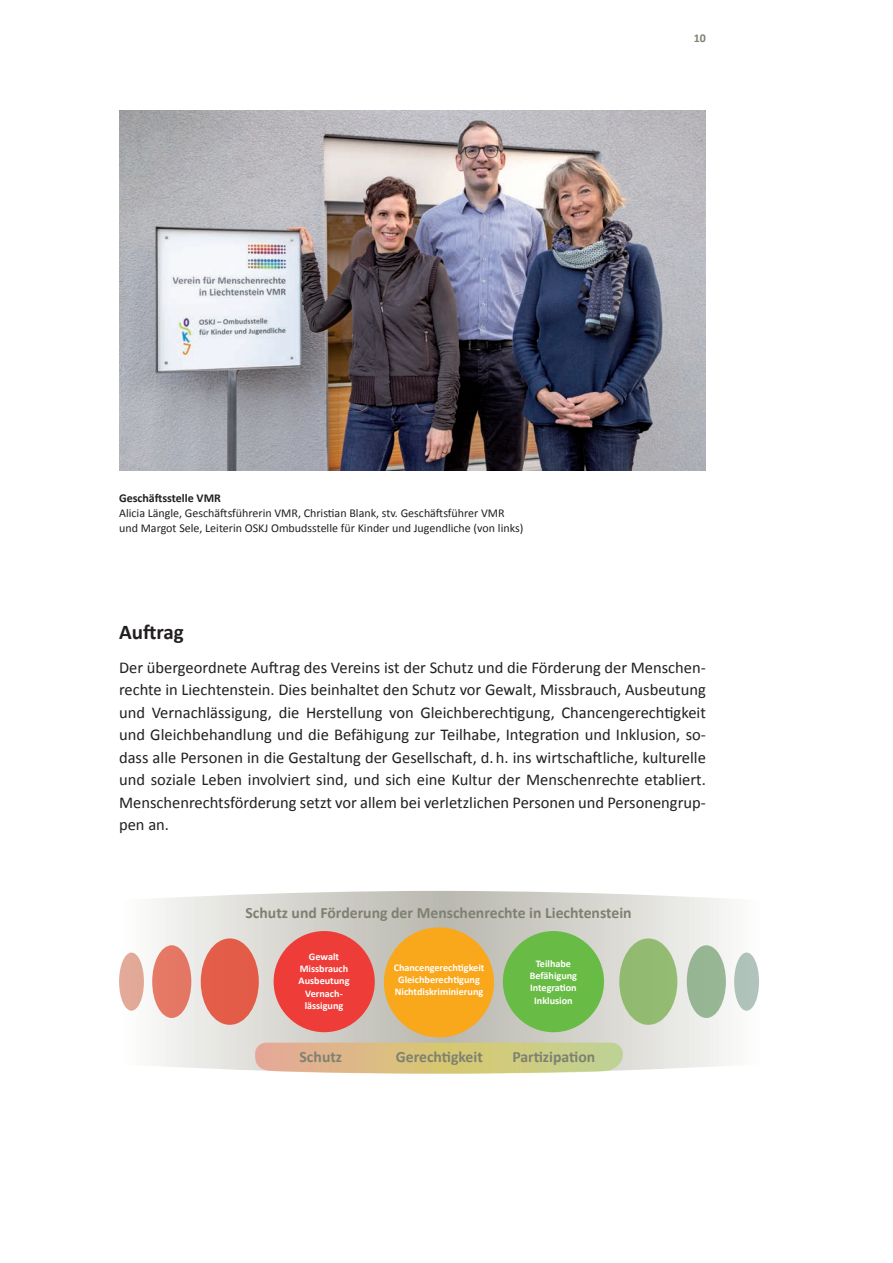
<style>
.page{position:relative;width:893px;height:1263px;background:#fff}
.page>*{position:absolute;margin:0;border:0;box-sizing:border-box;transform-origin:0 0}
.t1{font:700 21px "Calibri";color:#231f20}
.t2{font:16.5px/22.5px "Calibri";color:#231f20;text-align:justify}
.t3{font:700 15.75px "Calibri";color:#7e8171}
.t4{font:12px/15px "Calibri";color:#231f20}
.t5{font:700 12px "Calibri";color:#231f20}
.t6{font:700 12px "Calibri";color:#7e8171}
.t7{font:700 10.2px/12.1px "Calibri";color:#fff;text-align:center}
</style>
<div class="page">
<img style="left:119px;top:110px;width:587px;height:360px">
<svg style="left:119px;top:891px;width:640px;height:180px"></svg>
<div style="left:503px;top:931px;width:101px;height:101px;background:#68bc45;border-radius:50%"></div>
<div style="left:384px;top:927px;width:110px;height:110px;background:#f9a71b;border-radius:50%"></div>
<div style="left:274px;top:931px;width:101px;height:101px;background:#ee3d39;border-radius:50%"></div>
<div style="left:201px;top:938px;width:58px;height:87px;background:#e45c48;border-radius:50%"></div>
<div style="left:152px;top:945px;width:39px;height:73px;background:#e57765;border-radius:50%"></div>
<div style="left:119px;top:952px;width:25px;height:59px;background:#e2a998;border-radius:50%"></div>
<div style="left:619px;top:938px;width:58px;height:87px;background:#92ba71;border-radius:50%"></div>
<div style="left:687px;top:945px;width:39px;height:73px;background:#97b693;border-radius:50%"></div>
<div style="left:734px;top:952px;width:25px;height:59px;background:#afc3bb;border-radius:50%"></div>
<svg style="left:255px;top:1043px;width:368px;height:30px"></svg>
<p class="t6" style="left:694px;top:30px;width:14px">10</p>
<p class="t5" style="left:119px;top:490px;width:103px">Geschäftsstelle VMR</p>
<p class="t4" style="left:119px;top:505px;width:406px">Alicia Längle, Geschäftsführerin VMR, Christian Blank, stv. Geschäftsführer VMR und Margot Sele, Leiterin OSKJ Ombudsstelle für Kinder und Jugendliche (von links)</p>
<p class="t1" style="left:119px;top:619px;width:66px">Auftrag</p>
<p class="t2" style="left:119px;top:655px;width:588px">Der übergeordnete Auftrag des Vereins ist der Schutz und die Förderung der Menschen&shy;rechte in Liechtenstein. Dies beinhaltet den Schutz vor Gewalt, Missbrauch, Ausbeutung und Vernachlässigung, die Herstellung von Gleichberechtigung, Chancengerechtigkeit und Gleichbehandlung und die Befähigung zur Teilhabe, Integration und Inklusion, so&shy;dass alle Personen in die Gestaltung der Gesellschaft, d.h. ins wirtschaftliche, kulturelle und soziale Leben involviert sind, und sich eine Kultur der Menschenrechte etabliert.<br>Menschenrechtsförderung setzt vor allem bei verletzlichen Personen und Personengrup&shy;pen an.</p>
<p class="t3" style="left:245px;top:903px;width:388px">Schutz und Förderung der Menschenrechte in Liechtenstein</p>
<p class="t7" style="left:298px;top:950px;width:53px">Gewalt<br>Missbrauch<br>Ausbeutung<br>Vernach&shy;lässigung</p>
<p class="t7" style="left:394px;top:961px;width:92px">Chancengerechtigkeit<br>Gleichberechtigung<br>Nichtdiskriminierung</p>
<p class="t7" style="left:530px;top:957px;width:49px">Teilhabe<br>Befähigung<br>Integration<br>Inklusion</p>
<p class="t3" style="left:300px;top:1047px;width:44px">Schutz</p>
<p class="t3" style="left:396px;top:1047px;width:89px">Gerechtigkeit</p>
<p class="t3" style="left:512px;top:1047px;width:84px">Partizipation</p>
</div>
